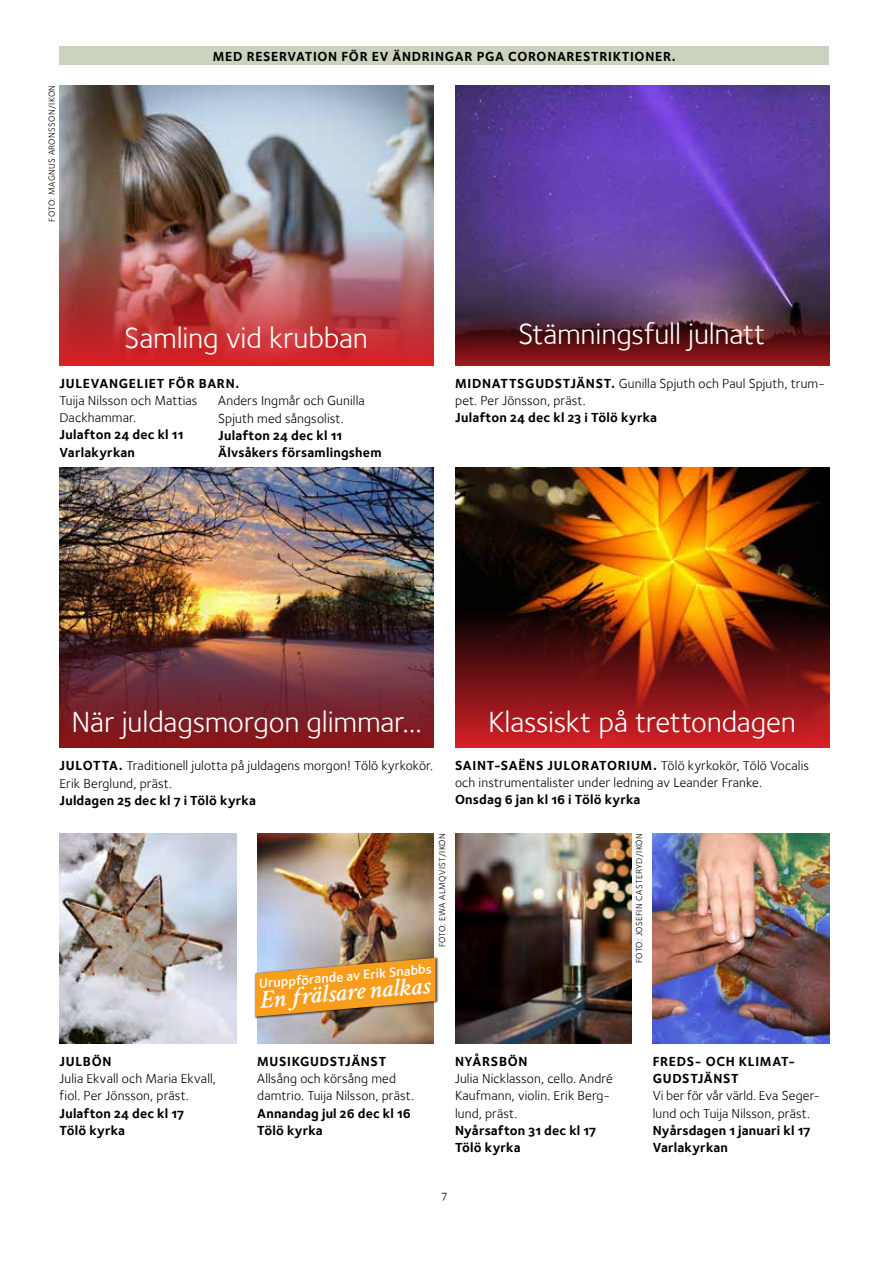
<style>
.page{position:relative;width:893px;height:1263px;background:#fff}
.page>*{position:absolute;margin:0;border:0;box-sizing:border-box;transform-origin:0 0}
.t1{font:30px "Foundry Sterling Book OSF";letter-spacing:-.005em;color:#fff}
.t2{font:italic 600 25.5px "Crimson Svk";color:#fff}
.t3{font:13.5px/17.2px "Foundry Sterling Book OSF";letter-spacing:.01em;color:#000}
.t4{font:13.5px/17.2px "Foundry Sterling Bold OSF";letter-spacing:.015em;color:#000}
.t5{font:13.5px/17.2px "Foundry Sterling Bold OSF";letter-spacing:.05em;color:#000}
.t6{font:600 13.5px "Foundry Sterling";color:#fff}
.t7{font:12px "Foundry Sterling Book OSF";color:#000}
.t8{font:9px "Foundry Sterling Book OSF";letter-spacing:.04em;color:#000}
.s1{font-family:"Foundry Sterling Bold OSF"}
.s2{font-family:"Foundry Sterling Book OSF"}
</style>
<div class="page">
<img style="left:455px;top:85px;width:374px;height:280px">
<img style="left:60px;top:85px;width:374px;height:280px">
<img style="left:455px;top:467px;width:374px;height:280px">
<img style="left:60px;top:468px;width:374px;height:280px">
<img style="left:60px;top:833px;width:176px;height:211px">
<img style="left:257px;top:833px;width:177px;height:211px">
<img style="left:455px;top:833px;width:176px;height:211px">
<img style="left:653px;top:833px;width:176px;height:211px">
<div style="left:60px;top:47px;width:769px;height:18px;background:#ccd2c0"></div>
<div style="left:254px;top:957px;width:184px;height:62px;background:#000;opacity:.75"></div>
<img style="left:254px;top:956px;width:183px;height:62px">
<p class="t8" style="left:46px;top:222px;width:138px;rotate:-90deg">FOTO: MAGNUS ARONSSON/IKON</p>
<p class="t5" style="left:213px;top:47px;width:464px">MED RESERVATION FÖR EV ÄNDRINGAR PGA CORONARESTRIKTIONER.</p>
<h1 class="t1" style="left:124px;top:320px;width:245px">Samling vid krubban</h1>
<h1 class="t1" style="left:518px;top:317px;width:249px">Stämningsfull julnatt</h1>
<p class="t5" style="left:60px;top:374px;width:181px">JULEVANGELIET FÖR BARN.</p>
<p class="t3" style="left:60px;top:392px;width:139px">Tuija Nilsson och Mattias<br>Dackhammar.</p>
<p class="t4" style="left:60px;top:426px;width:125px">Julafton 24 dec kl 11<br>Varlakyrkan</p>
<p class="t3" style="left:218px;top:392px;width:148px">Anders Ingmår och Gunilla<br>Spjuth med sångsolist.</p>
<p class="t4" style="left:218px;top:427px;width:165px">Julafton 24 dec kl 11<br>Älvsåkers församlingshem</p>
<p class="t3" style="left:455px;top:374px;width:371px"><span class="s1">MIDNATTSGUDSTJÄNST.</span> Gunilla Spjuth och Paul Spjuth, trum&shy;pet. Per Jönsson, präst.</p>
<p class="t4" style="left:455px;top:409px;width:203px">Julafton 24 dec kl 23 i Tölö kyrka</p>
<h1 class="t1" style="left:72px;top:705px;width:352px">När juldagsmorgon glimmar…</h1>
<h1 class="t1" style="left:488px;top:704px;width:309px">Klassiskt på trettondagen</h1>
<p class="t3" style="left:60px;top:757px;width:375px"><span class="s1">JULOTTA.</span> Traditionell julotta på juldagens morgon! Tölö kyrkokör.<br>Erik Berglund, präst.</p>
<p class="t4" style="left:60px;top:792px;width:198px">Juldagen 25 dec kl 7 i Tölö kyrka</p>
<p class="t5" style="left:455px;top:756px;width:356px">SAINT-SAËNS JULORATORIUM. <span class="s2">Tölö kyrkokör, Tölö Vocalis</span></p>
<p class="t3" style="left:455px;top:774px;width:308px">och instrumentalister under ledning av Leander Franke.</p>
<p class="t4" style="left:455px;top:791px;width:187px">Onsdag 6 jan kl 16 i Tölö kyrka</p>
<p class="t4" style="left:60px;top:1052px;width:53px">JULBÖN</p>
<p class="t3" style="left:60px;top:1070px;width:158px">Julia Ekvall och Maria Ekvall, fiol. Per Jönsson, präst.</p>
<p class="t4" style="left:60px;top:1104px;width:126px">Julafton 24 dec kl 17<br>Tölö kyrka</p>
<p class="t8" style="left:437px;top:947px;width:116px;rotate:-90deg">FOTO: EWA ALMQVIST/IKON</p>
<p class="t8" style="left:634px;top:963px;width:131px;rotate:-90deg">FOTO: JOSEFIN CASTERYD/IKON</p>
<p class="t6" style="left:258px;top:976px;width:175px;rotate:-5deg">Uruppförande av Erik Snabbs</p>
<h2 class="t2" style="left:258px;top:982px;width:172px;rotate:-5deg">En frälsare nalkas</h2>
<p class="t5" style="left:257px;top:1052px;width:131px">MUSIKGUDSTJÄNST</p>
<p class="t3" style="left:257px;top:1070px;width:158px">Allsång och körsång med damtrio. Tuija Nilsson, präst.</p>
<p class="t4" style="left:257px;top:1104px;width:155px">Annandag jul 26 dec kl 16<br>Tölö kyrka</p>
<p class="t5" style="left:455px;top:1052px;width:74px">NYÅRSBÖN</p>
<p class="t3" style="left:455px;top:1070px;width:159px">Julia Nicklasson, cello. André<br>Kaufmann, violin. Erik Berg&shy;lund, präst.</p>
<p class="t4" style="left:455px;top:1121px;width:143px">Nyårsafton 31 dec kl 17<br>Tölö kyrka</p>
<p class="t7" style="left:442px;top:1188px;width:7px">7</p>
<p class="t5" style="left:653px;top:1052px;width:144px">FREDS- OCH KLIMAT-<br>GUDSTJÄNST</p>
<p class="t3" style="left:653px;top:1087px;width:169px">Vi ber för vår värld. Eva Seger&shy;lund och Tuija Nilsson, präst.</p>
<p class="t4" style="left:653px;top:1121px;width:159px">Nyårsdagen 1 januari kl 17<br>Varlakyrkan</p>
</div>
